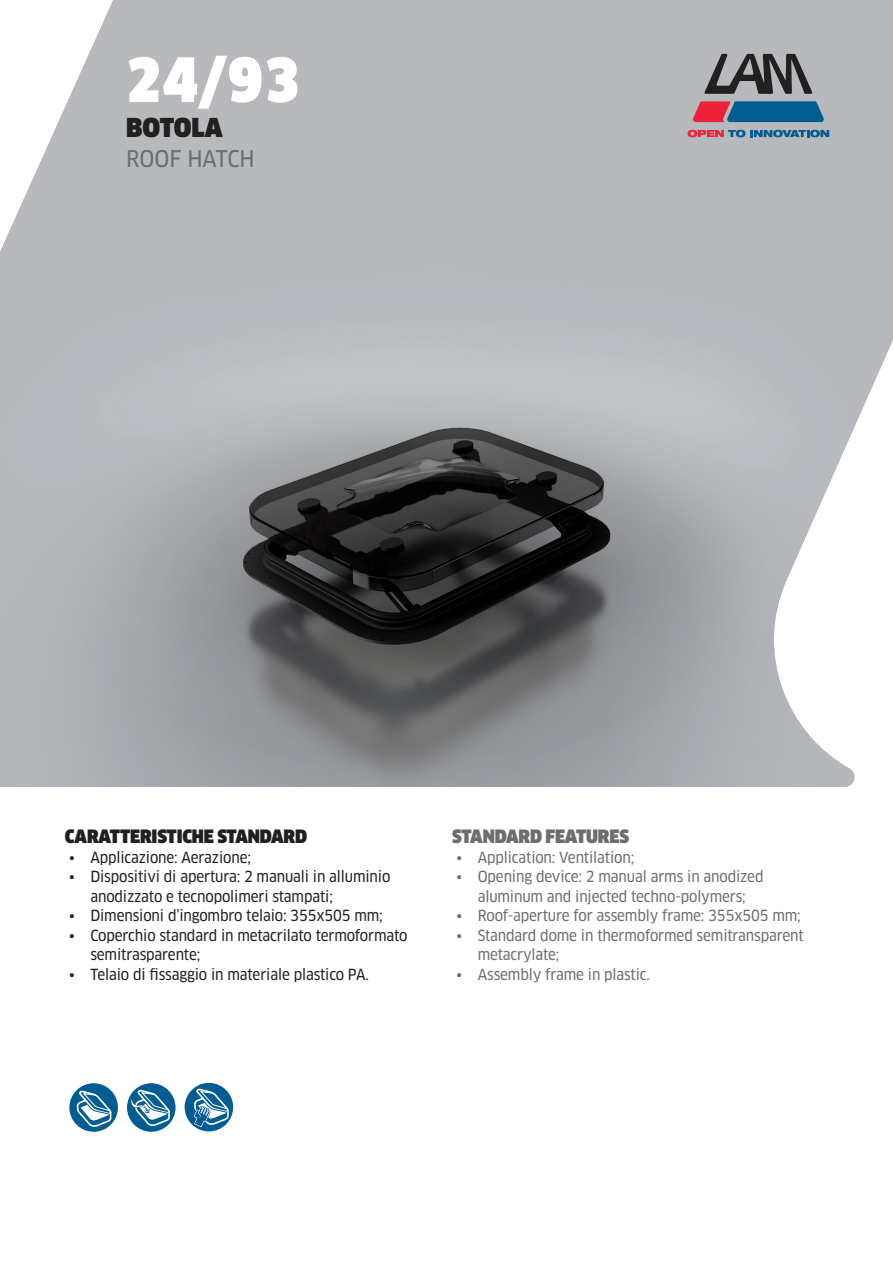
<style>
.page{position:relative;width:893px;height:1263px;background:#fff}
.page>*{position:absolute;margin:0;border:0;box-sizing:border-box;transform-origin:0 0}
.t1{font:59.7px "Clan Pro Narr Ultra";color:#fff}
.t2{font:25.5px "Clan Pro Narr Ultra";color:#231f20}
.t3{font:22.5px "Clan Pro Narr News";color:#6c6d70}
.t4{font:18px "Clan Pro Narr Ultra";letter-spacing:-.01em;color:#231f20}
.t5{font:18px "Clan Pro Narr Ultra";letter-spacing:-.01em;color:#6c6d70}
.t6{font:15px/19.5px "Clan Pro Narr News";letter-spacing:-.01em;color:#231f20}
.t7{font:15px/19.5px "Clan Pro Narr News";letter-spacing:-.01em;color:#6c6d70;text-align:center}
</style>
<div class="page">
<img style="left:0;top:0;width:893px;height:787px">
<div style="left:69px;top:1083px;width:49px;height:49px;background:#015c91;border-radius:50%"></div>
<svg style="left:76px;top:1091px;width:37px;height:38px"></svg>
<div style="left:185px;top:1083px;width:48px;height:48px;background:#015c91;border-radius:50%"></div>
<svg style="left:193px;top:1089px;width:37px;height:39px"></svg>
<div style="left:127px;top:1083px;width:49px;height:49px;background:#015c91;border-radius:50%"></div>
<svg style="left:130px;top:1090px;width:41px;height:38px"></svg>
<svg style="left:688px;top:130px;width:141px;height:7px"></svg>
<svg style="left:704px;top:54px;width:109px;height:40px;background:#727174"></svg>
<svg style="left:692px;top:101px;width:132px;height:21px;background:#495881"></svg>
<h1 class="t1" style="left:126px;top:45px;width:175px">24/93</h1>
<h2 class="t2" style="left:126px;top:113px;width:98px">BOTOLA</h2>
<h3 class="t3" style="left:126px;top:146px;width:130px">ROOF HATCH</h3>
<p class="t4" style="left:65px;top:826px;width:244px">CARATTERISTICHE STANDARD</p>
<p class="t6" style="left:69px;top:848px;width:183px">• Applicazione: Aerazione;</p>
<p class="t6" style="left:90px;top:867px;width:301px;text-indent:-21px">• Dispositivi di apertura: 2 manuali in alluminio anodizzato e tecnopolimeri stampati;</p>
<p class="t6" style="left:69px;top:906px;width:315px">• Dimensioni d’ingombro telaio: 355x505 mm;</p>
<p class="t6" style="left:90px;top:926px;width:319px;text-indent:-21px">• Coperchio standard in metacrilato termoformato semitrasparente;</p>
<p class="t6" style="left:69px;top:965px;width:301px">• Telaio di fissaggio in materiale plastico PA.</p>
<p class="t5" style="left:452px;top:826px;width:178px">STANDARD FEATURES</p>
<p class="t7" style="left:456px;top:848px;width:179px">• Application: Ventilation;</p>
<p class="t7" style="left:456px;top:867px;width:309px">• Opening device: 2 manual arms in anodized aluminum and injected techno-polymers;</p>
<p class="t7" style="left:456px;top:906px;width:346px">• Roof-aperture for assembly frame: 355x505 mm;</p>
<p class="t7" style="left:478px;top:926px;width:328px;text-align:left;text-indent:-21px">• Standard dome in thermoformed semitransparent metacrylate;</p>
<p class="t7" style="left:456px;top:965px;width:195px">• Assembly frame in plastic.</p>
</div>
